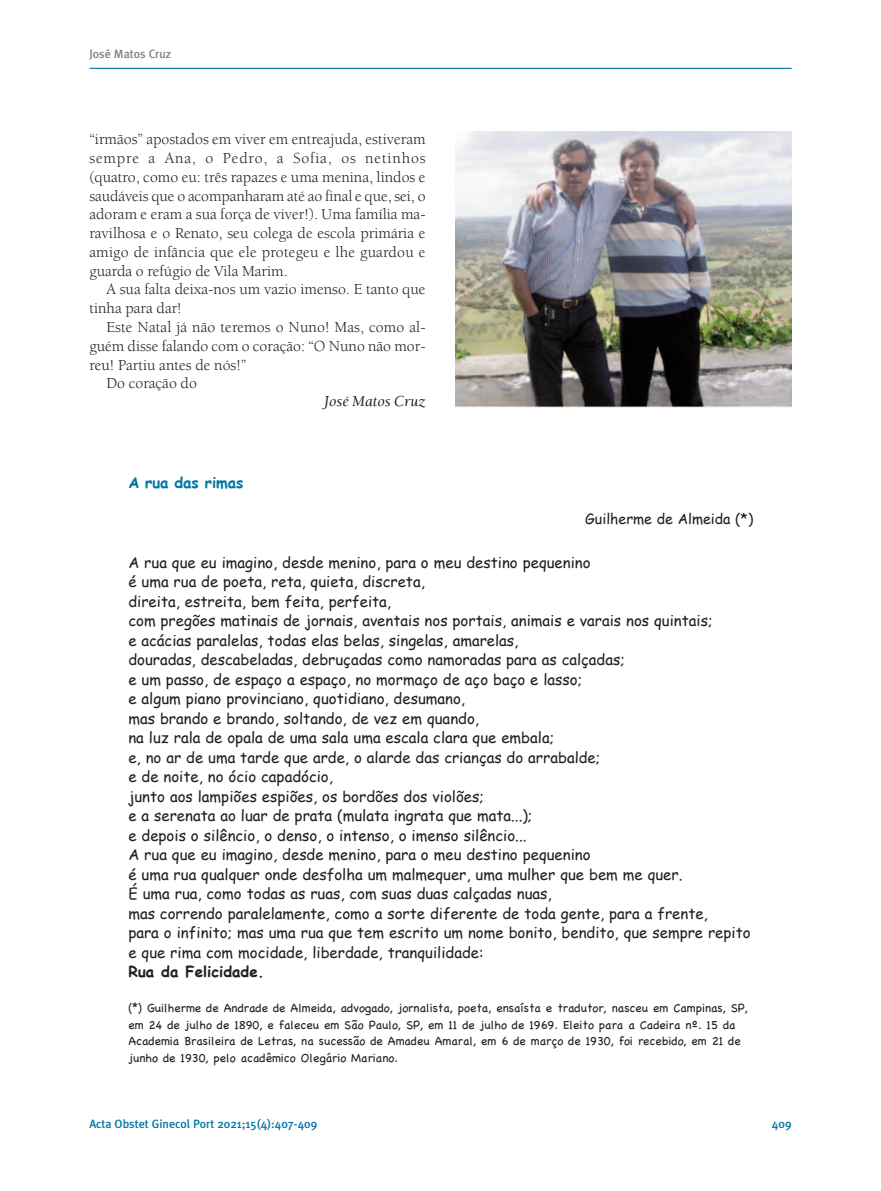
<style>
.page{position:relative;width:881px;height:1191px;background:#fff}
.page>*{position:absolute;margin:0;border:0;box-sizing:border-box;transform-origin:0 0}
.t1{font:15.75px/18.8px "Berkeley";color:#231f20;text-align:justify}
.t2{font:italic 15.75px "Berkeley";color:#231f20}
.t3{font:15px/19.5px "Comic Sans MS";color:#231f20}
.t4{font:700 15px "Comic Sans MS";color:#231f20}
.t5{font:700 15px "Comic Sans MS";color:#0076a3}
.t6{font:14.25px "Comic Sans MS";color:#231f20}
.t7{font:12px/16.5px "Chalkboard";color:#231f20}
.t8{font:500 12px "Meta Plus";color:#0076a3}
.t9{font:500 12px "Meta Plus";color:#808285}
</style>
<div class="page">
<hr style="left:89px;top:68px;width:702px;height:1px;background:#0076a3">
<img style="left:455px;top:132px;width:336px;height:276px">
<p class="t9" style="left:89px;top:47px;width:83px">José Matos Cruz</p>
<p class="t1" style="left:89px;top:131px;width:337px">“irmãos” apostados em viver em entreajuda, estiveram sempre a Ana, o Pedro, a Sofia, os netinhos (quatro, como eu: três rapazes e uma menina, lindos e saudáveis que o acompanharam até ao final e que, sei, o adoram e eram a sua força de viver!). Uma família ma&shy;ravilhosa e o Renato, seu colega de escola primária e amigo de infância que ele protegeu e lhe guardou e guarda o refúgio de Vila Marim.</p>
<p class="t1" style="left:89px;top:281px;width:337px;text-indent:17px">A sua falta deixa-nos um vazio imenso. E tanto que tinha para dar!</p>
<p class="t1" style="left:106px;top:319px;width:320px">Este Natal já não teremos o Nuno! Mas, como al-</p>
<p class="t1" style="left:89px;top:338px;width:337px">guém disse falando com o coração: “O Nuno não mor-</p>
<p class="t1" style="left:89px;top:356px;width:158px">reu! Partiu antes de nós!”</p>
<p class="t1" style="left:106px;top:375px;width:92px">Do coração do</p>
<p class="t2" style="left:324px;top:394px;width:103px">José Matos Cruz</p>
<p class="t5" style="left:128px;top:471px;width:117px">A rua das rimas</p>
<p class="t6" style="left:585px;top:508px;width:169px">Guilherme de Almeida (*)</p>
<p class="t3" style="left:128px;top:552px;width:623px">A rua que eu imagino, desde menino, para o meu destino pequenino<br>é uma rua de poeta, reta, quieta, discreta,<br>direita, estreita, bem feita, perfeita,<br>com pregões matinais de jornais, aventais nos portais, animais e varais nos quintais;<br>e acácias paralelas, todas elas belas, singelas, amarelas,<br>douradas, descabeladas, debruçadas como namoradas para as calçadas;<br>e um passo, de espaço a espaço, no mormaço de aço baço e lasso;<br>e algum piano provinciano, quotidiano, desumano,<br>mas brando e brando, soltando, de vez em quando,<br>na luz rala de opala de uma sala uma escala clara que embala;<br>e, no ar de uma tarde que arde, o alarde das crianças do arrabalde;<br>e de noite, no ócio capadócio,<br>junto aos lampiões espiões, os bordões dos violões;<br>e a serenata ao luar de prata (mulata ingrata que mata...);<br>e depois o silêncio, o denso, o intenso, o imenso silêncio...<br>A rua que eu imagino, desde menino, para o meu destino pequenino<br>é uma rua qualquer onde desfolha um malmequer, uma mulher que bem me quer.<br>É uma rua, como todas as ruas, com suas duas calçadas nuas,<br>mas correndo paralelamente, como a sorte diferente de toda gente, para a frente,<br>para o infinito; mas uma rua que tem escrito um nome bonito, bendito, que sempre repito e que rima com mocidade, liberdade, tranquilidade:</p>
<p class="t4" style="left:128px;top:961px;width:137px">Rua da Felicidade.</p>
<p class="t7" style="left:128px;top:999px;width:620px">(*) Guilherme de Andrade de Almeida, advogado, jornalista, poeta, ensaísta e tradutor, nasceu em Campinas, SP, em 24 de julho de 1890, e faleceu em São Paulo, SP, em 11 de julho de 1969. Eleito para a Cadeira nº. 15 da Academia Brasileira de Letras, na sucessão de Amadeu Amaral, em 6 de março de 1930, foi recebido, em 21 de junho de 1930, pelo acadêmico Olegário Mariano.</p>
<p class="t8" style="left:89px;top:1117px;width:229px">Acta Obstet Ginecol Port 2021;15(4):407-409</p>
<p class="t8" style="left:771px;top:1117px;width:21px">409</p>
</div>
